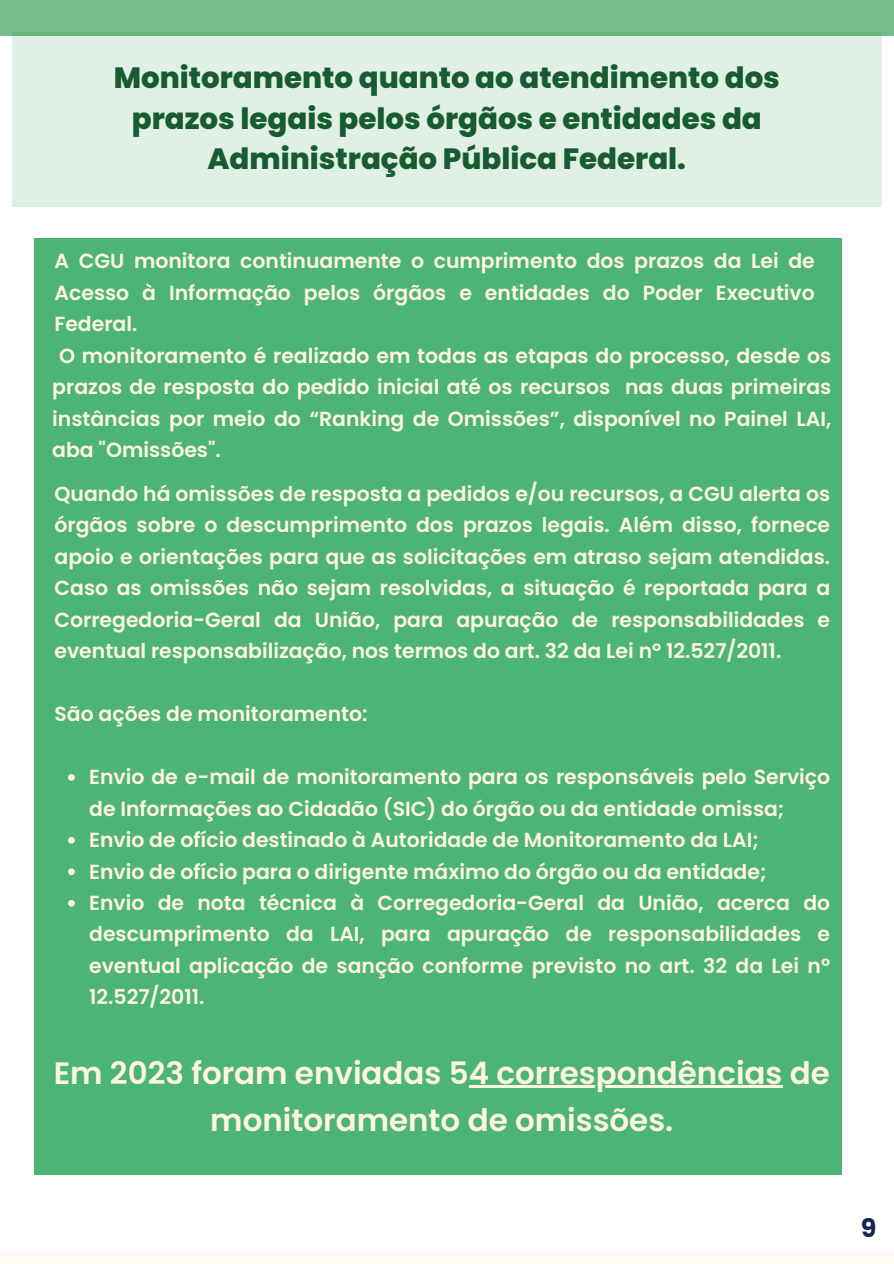
<style>
.page{position:relative;width:894px;height:1264px;background:#fff}
.page>*{position:absolute;margin:0;border:0;box-sizing:border-box;transform-origin:0 0}
.t1{font:600 30.9px/47.2px "Poppins";color:#fff5e0;text-align:center}
.t2{font:800 29.25px/40.5px "Poppins";color:#18542f;text-align:center}
.t3{font:700 25.5px "Poppins";color:#132652}
.t4{font:600 20.4px/31.5px "Poppins";color:#fff5e0;text-align:justify}
</style>
<div class="page">
<div style="left:34px;top:238px;width:806px;height:936px;background:#4cb574"></div>
<div style="left:0;top:1250px;width:893px;height:13px;background:#fffbf4"></div>
<div style="left:0;top:0;width:893px;height:36px;background:#75bb8b"></div>
<div style="left:12px;top:32px;width:869px;height:175px;background:#e0f0e5"></div>
<svg style="left:68px;top:774px;width:7px;height:6px"></svg>
<svg style="left:68px;top:837px;width:7px;height:6px"></svg>
<svg style="left:68px;top:868px;width:7px;height:7px"></svg>
<svg style="left:68px;top:899px;width:7px;height:7px"></svg>
<hr style="left:468px;top:1085px;width:314px;height:3px;background:#fff5e0">
<h1 class="t2" style="left:114px;top:58px;width:667px">Monitoramento quanto ao atendimento dos prazos legais pelos órgãos e entidades da<br>Administração Pública Federal.</h1>
<p class="t4" style="left:54px;top:245px;width:761px">A CGU monitora continuamente o cumprimento dos prazos da Lei de Acesso à Informação pelos órgãos e entidades do Poder Executivo Federal.</p>
<h2 class="t4" style="left:52px;top:340px;width:780px;text-indent:7px">O monitoramento é realizado em todas as etapas do processo, desde os prazos de resposta do pedido inicial até os recursos nas duas primeiras instâncias por meio do “Ranking de Omissões”, disponível no Painel LAI, aba "Omissões".</h2>
<h2 class="t4" style="left:54px;top:478px;width:777px">Quando há omissões de resposta a pedidos e/ou recursos, a CGU alerta os órgãos sobre o descumprimento dos prazos legais. Além disso, fornece apoio e orientações para que as solicitações em atraso sejam atendidas.<br>Caso as omissões não sejam resolvidas, a situação é reportada para a Corregedoria-Geral da União, para apuração de responsabilidades e eventual responsabilização, nos termos do art. 32 da Lei nº 12.527/2011.</h2>
<h2 class="t4" style="left:54px;top:698px;width:314px">São ações de monitoramento:</h2>
<h2 class="t4" style="left:89px;top:761px;width:742px">Envio de e-mail de monitoramento para os responsáveis pelo Serviço de Informações ao Cidadão (SIC) do órgão ou da entidade omissa;</h2>
<p class="t4" style="left:89px;top:824px;width:671px">Envio de ofício destinado à Autoridade de Monitoramento da LAI;</p>
<p class="t4" style="left:89px;top:855px;width:678px">Envio de ofício para o dirigente máximo do órgão ou da entidade;</p>
<p class="t4" style="left:89px;top:887px;width:742px">Envio de nota técnica à Corregedoria-Geral da União, acerca do descumprimento da LAI, para apuração de responsabilidades e eventual aplicação de sanção conforme previsto no art. 32 da Lei nº 12.527/2011.</p>
<p class="t1" style="left:54px;top:1049px;width:777px">Em 2023 foram enviadas 54 correspondências de monitoramento de omissões.</p>
<h1 class="t3" style="left:860px;top:1210px;width:17px">9</h1>
</div>
